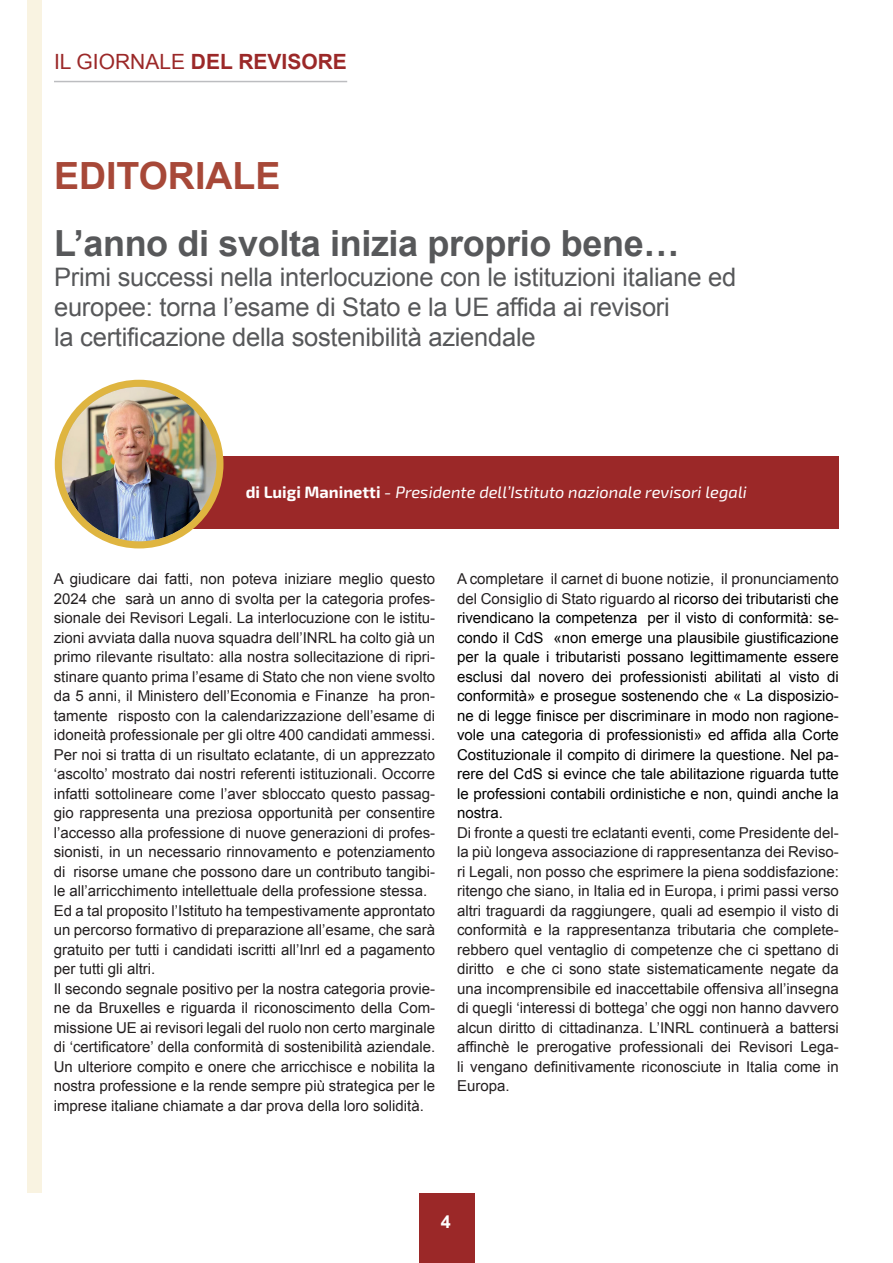
<style>
.page{position:relative;width:893px;height:1263px;background:#fff}
.page>*{position:absolute;margin:0;border:0;box-sizing:border-box;transform-origin:0 0}
.t1{font:700 37.5px "Arial";color:#a74838}
.t2{font:700 36px "Arial";letter-spacing:-.01em;color:#57585a}
.t3{font:25.5px/30px "Arial";letter-spacing:-.01em;color:#57585a}
.t4{font:700 21px "Arial";color:#9b2828}
.t5{font:700 18px "Arial";color:#fff}
.t6{font:italic 16.5px "Exo 2";color:#fff}
.t7{font:15px/19.5px "Arial";color:#231f20;text-align:justify}
.t8{font:15px/19.5px "Arial";color:#000;text-align:justify}
.s1{font-weight:400}
.s2{font-weight:700;font-style:normal}
.s3{color:#231f20}
</style>
<div class="page">
<div style="left:143px;top:456px;width:696px;height:72px;background:#9b2828"></div>
<svg style="left:58px;top:383px;width:162px;height:162px"></svg>
<img style="left:62px;top:387px;width:154px;height:154px;border-radius:77px">
<div style="left:55px;top:380px;width:168px;height:168px;border:7px solid #dfb540;border-radius:50%"></div>
<div style="left:419px;top:1193px;width:55px;height:70px;background:#9b2828"></div>
<hr style="left:54px;top:81px;width:293px;height:1px;background:#bcbdc0">
<div style="left:28px;top:0;width:14px;height:1193px;background:#f9f3e1"></div>
<h3 class="t4" style="left:54px;top:48px;width:294px"><span class="s1">IL GIORNALE</span> DEL REVISORE</h3>
<p class="t1" style="left:54px;top:151px;width:228px">EDITORIALE</p>
<p class="t2" style="left:54px;top:219px;width:627px">L’anno di svolta inizia proprio bene…</p>
<p class="t3" style="left:54px;top:262px;width:684px">Primi successi nella interlocuzione con le istituzioni italiane ed europee: torna l’esame di Stato e la UE affida ai revisori</p>
<p class="t3" style="left:54px;top:322px;width:483px">la certificazione della sostenibilità aziendale</p>
<p class="t6" style="left:246px;top:482px;width:502px"><span class="s2">di Luigi Maninetti</span> - Presidente dell’Istituto nazionale revisori legali</p>
<p class="t7" style="left:54px;top:569px;width:383px">A giudicare dai fatti, non poteva iniziare meglio questo 2024 che sarà un anno di svolta per la categoria profes&shy;sionale dei Revisori Legali. La interlocuzione con le istitu&shy;zioni avviata dalla nuova squadra dell’INRL ha colto già un primo rilevante risultato: alla nostra sollecitazione di ripri&shy;stinare quanto prima l’esame di Stato che non viene svolto da 5 anni, il Ministero dell’Economia e Finanze ha pron&shy;tamente risposto con la calendarizzazione dell’esame di idoneità professionale per gli oltre 400 candidati ammessi.<br>Per noi si tratta di un risultato eclatante, di un apprezzato ‘ascolto’ mostrato dai nostri referenti istituzionali. Occorre infatti sottolineare come l’aver sbloccato questo passag&shy;gio rappresenta una preziosa opportunità per consentire l’accesso alla professione di nuove generazioni di profes&shy;sionisti, in un necessario rinnovamento e potenziamento di risorse umane che possono dare un contributo tangibi&shy;le all’arricchimento intellettuale della professione stessa.</p>
<p class="t7" style="left:54px;top:901px;width:383px">Ed a tal proposito l’Istituto ha tempestivamente approntato un percorso formativo di preparazione all’esame, che sarà gratuito per tutti i candidati iscritti all’Inrl ed a pagamento per tutti gli altri.</p>
<p class="t7" style="left:54px;top:979px;width:383px">Il secondo segnale positivo per la nostra categoria provie&shy;ne da Bruxelles e riguarda il riconoscimento della Com&shy;missione UE ai revisori legali del ruolo non certo marginale di ‘certificatore’ della conformità di sostenibilità aziendale.<br>Un ulteriore compito e onere che arricchisce e nobilita la nostra professione e la rende sempre più strategica per le imprese italiane chiamate a dar prova della loro solidità.</p>
<p class="t8" style="left:457px;top:569px;width:383px"><span class="s3">A completare il carnet di buone notizie, il pronunciamento del Consiglio di Stato riguardo</span> al ricorso dei tributaristi che rivendicano la competenza per il visto di conformità: se&shy;condo il CdS «non emerge una plausibile giustificazione per la quale i tributaristi possano legittimamente essere esclusi dal novero dei professionisti abilitati al visto di conformità» e prosegue sostenendo che « La disposizio&shy;ne di legge finisce per discriminare in modo non ragione&shy;vole una categoria di professionisti» ed affida alla Corte Costituzionale il compito di dirimere la questione. Nel pa&shy;rere del CdS si evince che tale abilitazione riguarda tutte le professioni contabili ordinistiche e non, quindi anche la nostra.</p>
<p class="t7" style="left:457px;top:823px;width:383px">Di fronte a questi tre eclatanti eventi, come Presidente del&shy;la più longeva associazione di rappresentanza dei Reviso&shy;ri Legali, non posso che esprimere la piena soddisfazione: ritengo che siano, in Italia ed in Europa, i primi passi verso altri traguardi da raggiungere, quali ad esempio il visto di conformità e la rappresentanza tributaria che complete&shy;rebbero quel ventaglio di competenze che ci spettano di diritto e che ci sono state sistematicamente negate da una incomprensibile ed inaccettabile offensiva all’insegna di quegli ‘interessi di bottega’ che oggi non hanno davvero alcun diritto di cittadinanza. L’INRL continuerà a battersi affinchè le prerogative professionali dei Revisori Lega&shy;li vengano definitivamente riconosciute in Italia come in Europa.</p>
<p class="t5" style="left:441px;top:1210px;width:12px">4</p>
</div>
